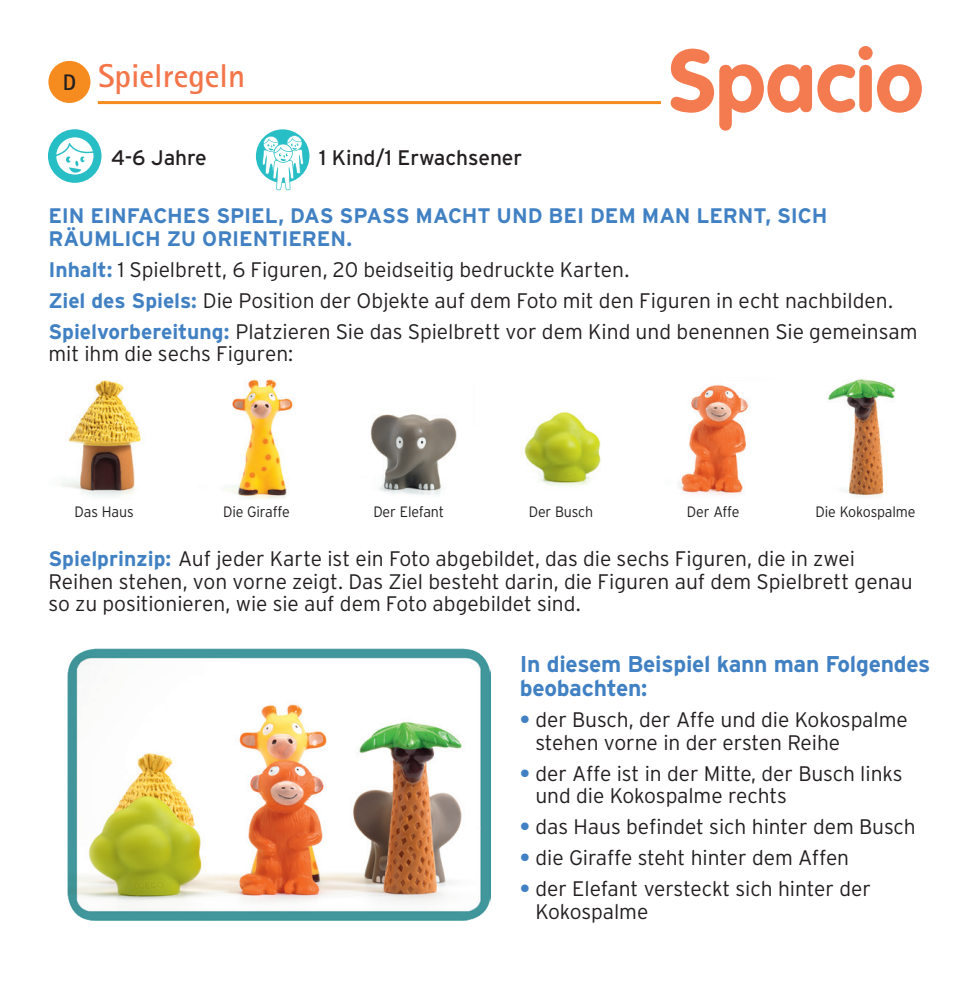
<style>
.page{position:relative;width:977px;height:984px;background:#fff}
.page>*{position:absolute;margin:0;border:0;box-sizing:border-box;transform-origin:0 0}
.t1{font:700 87px "VAG Rounded";color:#f47b50}
.t2{font:700 33px "Agfa Rotis Sans Serif";color:#f37549}
.t3{font:700 22.8px/24px "Interstate";letter-spacing:-.01em;color:#4181c3}
.t4{font:300 21px/22.5px "Interstate";letter-spacing:-.005em;color:#231f20}
.t5{font:700 21px/22.5px "Interstate";letter-spacing:-.005em;color:#4181c3}
.t6{font:21px "Interstate";letter-spacing:-.005em;color:#231f20}
.t7{font:300 15px "Interstate";letter-spacing:-.01em;color:#231f20;scale:.95 1}
.s1{font-weight:700;color:#4181c3}
</style>
<div class="page">
<div style="left:48px;top:61px;width:42px;height:42px;background:#f68b1f;border-radius:50%"></div>
<hr style="left:98px;top:101px;width:563px;height:3px;background:#f68b1f">
<img style="left:67px;top:648px;width:424px;height:272px">
<div style="left:48px;top:129px;width:53px;height:54px;background:#28bec6;border-radius:50%"></div>
<svg style="left:55px;top:136px;width:40px;height:40px"></svg>
<div style="left:256px;top:129px;width:53px;height:54px;background:#28bec6;border-radius:50%"></div>
<svg style="left:262px;top:135px;width:41px;height:55px"></svg>
<img style="left:61px;top:379px;width:835px;height:120px">
<h2 class="t2" style="left:63px;top:55px;width:184px"><sub>D</sub> Spielregeln</h2>
<p class="t6" style="left:111px;top:145px;width:97px">4-6 Jahre</p>
<p class="t6" style="left:319px;top:146px;width:205px">1 Kind/1 Erwachsener</p>
<h1 class="t1" style="left:669px;top:30px;width:256px">Spacio</h1>
<p class="t5" style="left:48px;top:204px;width:780px">EIN EINFACHES SPIEL, DAS SPASS MACHT UND BEI DEM MAN LERNT, SICH<br>RÄUMLICH ZU ORIENTIEREN.</p>
<p class="t4" style="left:48px;top:253px;width:870px;line-height:30.9px"><span class="s1">Inhalt:</span> 1 Spielbrett, 6 Figuren, 20 beidseitig bedruckte Karten.<br><span class="s1">Ziel des Spiels:</span> Die Position der Objekte auf dem Foto mit den Figuren in echt nachbilden.<br><span class="s1">Spielvorbereitung:</span> Platzieren Sie das Spielbrett vor dem Kind und benennen Sie gemeinsam</p>
<p class="t4" style="left:48px;top:342px;width:246px">mit ihm die sechs Figuren:</p>
<p class="t7" style="left:75px;top:503px;width:64px">Das Haus</p>
<p class="t7" style="left:223px;top:503px;width:72px">Die Giraffe</p>
<p class="t7" style="left:373px;top:503px;width:76px">Der Elefant</p>
<p class="t7" style="left:529px;top:503px;width:69px">Der Busch</p>
<p class="t7" style="left:687px;top:503px;width:57px">Der Affe</p>
<p class="t7" style="left:815px;top:503px;width:107px">Die Kokospalme</p>
<p class="t4" style="left:48px;top:547px;width:865px"><span class="s1">Spielprinzip:</span> Auf jeder Karte ist ein Foto abgebildet, das die sechs Figuren, die in zwei<br>Reihen stehen, von vorne zeigt. Das Ziel besteht darin, die Figuren auf dem Spielbrett genau so zu positionieren, wie sie auf dem Foto abgebildet sind.</p>
<p class="t3" style="left:520px;top:651px;width:412px">In diesem Beispiel kann man Folgendes beobachten:</p>
<p class="t4" style="left:535px;top:708px;width:374px;text-indent:-16px"><span class="s1">•</span> der Busch, der Affe und die Kokospalme stehen vorne in der ersten Reihe</p>
<p class="t4" style="left:535px;top:761px;width:369px;text-indent:-16px"><span class="s1">•</span> der Affe ist in der Mitte, der Busch links und die Kokospalme rechts</p>
<p class="t4" style="left:520px;top:814px;width:397px"><span class="s1">•</span> das Haus befindet sich hinter dem Busch</p>
<p class="t4" style="left:520px;top:845px;width:331px"><span class="s1">•</span> die Giraffe steht hinter dem Affen</p>
<p class="t4" style="left:535px;top:876px;width:337px;text-indent:-16px"><span class="s1">•</span> der Elefant versteckt sich hinter der<br>Kokospalme</p>
</div>
